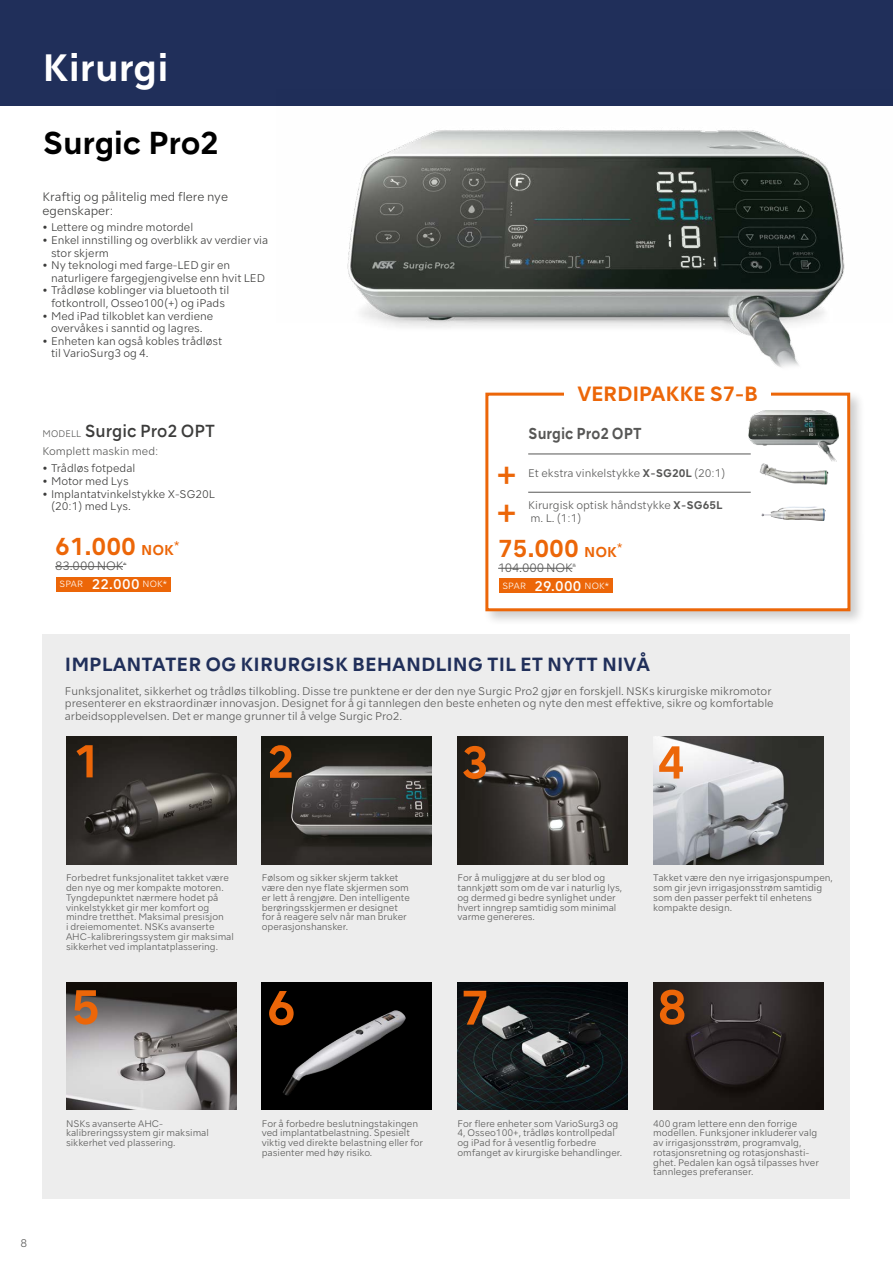
<style>
.page{position:relative;width:893px;height:1263px;background:#fff}
.page>*{position:absolute;margin:0;border:0;box-sizing:border-box;transform-origin:0 0}
.t1{font:700 36px "NSKTSRE";color:#fff}
.t2{font:500 34.5px "NSKTSRE";color:#ec6608}
.t3{font:700 30px "NSKTSRE";letter-spacing:-.015em;color:#000}
.t4{font:700 23.1px "NSKTSRE";color:#ec6608}
.t5{font:700 19.5px "NSKTSRE";letter-spacing:-.02em;color:#ec6608}
.t6{font:700 18px "NSKTSRE";color:#202f5a}
.t7{font:500 16.5px "NSKTSRE";color:#3c3c3b;scale:.95 1}
.t8{font:700 15px "NSKTSRE";color:#575756;scale:.9 1}
.t9{font:300 11.55px/13.8px "NSKTSRE";color:#3c3c3b}
.t10{font:300 11.55px "NSKTSRE";letter-spacing:-.01em;color:#575756}
.t11{font:300 10.5px/12.6px "NSKTSRE";color:#575756}
.t12{font:300 10.5px/12.6px "NSKTSRE";color:#3c3c3b}
.t13{font:300 9px/9.8px "NSKTSRE";color:#575756}
.t14{font:300 8.55px "NSKTSRE";letter-spacing:.025em;color:#fff}
.s1{font-weight:300;font-size:9px;color:#575756}
.s2{font-size:13.5px}
.s3{font-weight:500;font-size:13.35px}
.s4{font-weight:700}
</style>
<div class="page">
<div style="left:0;top:0;width:893px;height:106px;background:#202f5a"></div>
<img style="left:347px;top:130px;width:498px;height:238px">
<div style="left:43px;top:634px;width:807px;height:565px;background:#ededed"></div>
<img style="left:66px;top:737px;width:170px;height:127px">
<svg style="left:76px;top:745px;width:17px;height:32px"></svg>
<img style="left:457px;top:737px;width:171px;height:127px">
<svg style="left:463px;top:746px;width:23px;height:33px"></svg>
<img style="left:653px;top:737px;width:170px;height:127px">
<svg style="left:659px;top:746px;width:24px;height:32px"></svg>
<img style="left:262px;top:737px;width:170px;height:127px">
<svg style="left:270px;top:745px;width:22px;height:33px"></svg>
<img style="left:66px;top:982px;width:170px;height:128px">
<svg style="left:74px;top:990px;width:24px;height:34px"></svg>
<img style="left:653px;top:982px;width:170px;height:128px">
<svg style="left:660px;top:990px;width:24px;height:35px"></svg>
<div style="left:262px;top:982px;width:170px;height:128px;background:#000"></div>
<img style="left:278px;top:1010px;width:128px;height:86px">
<svg style="left:269px;top:991px;width:25px;height:34px"></svg>
<img style="left:457px;top:982px;width:171px;height:128px">
<svg style="left:464px;top:991px;width:22px;height:33px"></svg>
<div style="left:56px;top:577px;width:115px;height:14px;background:#ec6608"></div>
<hr style="left:55px;top:566px;width:68px;height:1px;background:#575756">
<div style="left:482px;top:390px;width:383px;height:236px;background:#000;opacity:.2"></div>
<svg style="left:484px;top:391px;width:368px;height:222px"></svg>
<div style="left:565px;top:379px;width:206px;height:29px;background:#fff"></div>
<hr style="left:528px;top:454px;width:223px;height:1px;background:#575756">
<hr style="left:528px;top:492px;width:223px;height:1px;background:#575756">
<div style="left:499px;top:579px;width:113px;height:14px;background:#ec6608"></div>
<hr style="left:498px;top:568px;width:74px;height:1px;background:#575756">
<img style="left:748px;top:411px;width:90px;height:50px">
<img style="left:749px;top:463px;width:88px;height:33px">
<img style="left:761px;top:506px;width:57px;height:10px">
<h1 class="t1" style="left:42px;top:43px;width:128px">Kirurgi</h1>
<h3 class="t3" style="left:43px;top:123px;width:178px">Surgic Pro2</h3>
<p class="t9" style="left:43px;top:190px;width:187px">Kraftig og pålitelig med flere nye egenskaper:</p>
<p class="t12" style="left:43px;top:221px;width:152px">• Lettere og mindre motordel</p>
<p class="t12" style="left:51px;top:234px;width:219px;text-indent:-9px">• Enkel innstilling og overblikk av verdier via stor skjerm</p>
<p class="t12" style="left:51px;top:259px;width:215px;text-indent:-9px">• Ny teknologi med farge-LED gir en naturligere fargegjengivelse enn hvit LED</p>
<p class="t12" style="left:43px;top:284px;width:188px;text-align:center">• Trådløse koblinger via bluetooth til fotkontroll, Osseo100(+) og iPads</p>
<p class="t12" style="left:43px;top:309px;width:172px;text-align:center">• Med iPad tilkoblet kan verdiene overvåkes i sanntid og lagres.</p>
<p class="t12" style="left:51px;top:335px;width:173px;text-indent:-9px">• Enheten kan også kobles trådløst til VarioSurg3 og 4.</p>
<h3 class="t7" style="left:43px;top:419px;width:183px"><span class="s1">MODELL</span> Surgic Pro2 OPT</h3>
<p class="t11" style="left:43px;top:445px;width:117px">Komplett maskin med:</p>
<p class="t12" style="left:43px;top:462px;width:94px">• Trådløs fotpedal</p>
<p class="t12" style="left:43px;top:475px;width:88px">• Motor med Lys</p>
<p class="t12" style="left:51px;top:487px;width:165px;text-indent:-9px">• Implantatvinkelstykke X-SG20L (20:1) med Lys.</p>
<h3 class="t4" style="left:55px;top:531px;width:126px">61.000 <span class="s2">NOK</span><sup>*</sup></h3>
<p class="t10" style="left:55px;top:558px;width:73px">83.000 NOK<sup>*</sup></p>
<p class="t14" style="left:60px;top:578px;width:109px">SPAR <span class="s3">22.000</span> NOK*</p>
<h3 class="t5" style="left:577px;top:381px;width:182px">VERDIPAKKE S7-B</h3>
<h3 class="t8" style="left:528px;top:423px;width:128px">Surgic Pro2 OPT</h3>
<h2 class="t2" style="left:496px;top:450px;width:23px">+</h2>
<p class="t11" style="left:528px;top:467px;width:199px">Et ekstra vinkelstykke <span class="s4">X-SG20L</span> (20:1)</p>
<h2 class="t2" style="left:496px;top:489px;width:23px">+</h2>
<p class="t11" style="left:528px;top:499px;width:196px">Kirurgisk optisk håndstykke <span class="s4">X-SG65L </span>m. L. (1:1)</p>
<h3 class="t4" style="left:498px;top:533px;width:126px">75.000 <span class="s2">NOK</span><sup>*</sup></h3>
<p class="t10" style="left:498px;top:560px;width:79px">104.000 NOK<sup>*</sup></p>
<p class="t14" style="left:502px;top:580px;width:108px">SPAR <span class="s3">29.000</span> NOK*</p>
<h3 class="t6" style="left:65px;top:652px;width:586px">IMPLANTATER OG KIRURGISK BEHANDLING TIL ET NYTT NIVÅ</h3>
<p class="t11" style="left:65px;top:685px;width:710px">Funksjonalitet, sikkerhet og trådløs tilkobling. Disse tre punktene er der den nye Surgic Pro2 gjør en forskjell. NSKs kirurgiske mikromotor presenterer en ekstraordinær innovasjon. Designet for å gi tannlegen den beste enheten og nyte den mest effektive, sikre og komfortable arbeidsopplevelsen. Det er mange grunner til å velge Surgic Pro2.</p>
<p class="t13" style="left:66px;top:873px;width:169px">Forbedret funksjonalitet takket være den nye og mer kompakte motoren.<br>Tyngdepunktet nærmere hodet på vinkelstykket gir mer komfort og mindre tretthet. Maksimal presisjon<br>i dreiemomentet. NSKs avanserte AHC-kalibreringssystem gir maksimal sikkerhet ved implantatplassering.</p>
<p class="t13" style="left:262px;top:873px;width:150px">Følsom og sikker skjerm takket være den nye flate skjermen som er lett å rengjøre. Den intelligente berøringsskjermen er designet for å reagere selv når man bruker operasjonshansker.</p>
<p class="t13" style="left:457px;top:873px;width:166px">For å muliggjøre at du ser blod og tannkjøtt som om de var i naturlig lys, og dermed gi bedre synlighet under hvert inngrep samtidig som minimal varme genereres.</p>
<p class="t13" style="left:653px;top:873px;width:181px">Takket være den nye irrigasjonspumpen, som gir jevn irrigasjonsstrøm samtidig som den passer perfekt til enhetens kompakte design.</p>
<p class="t11" style="left:20px;top:1237px;width:8px">8</p>
<p class="t13" style="left:66px;top:1118px;width:144px">NSKs avanserte AHC&shy;kalibreringssystem gir maksimal sikkerhet ved plassering.</p>
<p class="t13" style="left:262px;top:1118px;width:163px">For å forbedre beslutningstakingen ved implantatbelastning. Spesielt viktig ved direkte belastning eller for pasienter med høy risiko.</p>
<p class="t13" style="left:457px;top:1118px;width:166px">For flere enheter som VarioSurg3 og 4, Osseo100+, trådløs kontrollpedal og iPad for å vesentlig forbedre omfanget av kirurgiske behandlinger.</p>
<p class="t13" style="left:653px;top:1118px;width:167px">400 gram lettere enn den forrige modellen. Funksjoner inkluderer valg av irrigasjonsstrøm, programvalg, rotasjonsretning og rotasjonshasti&shy;ghet. Pedalen kan også tilpasses hver tannleges preferanser.</p>
</div>
